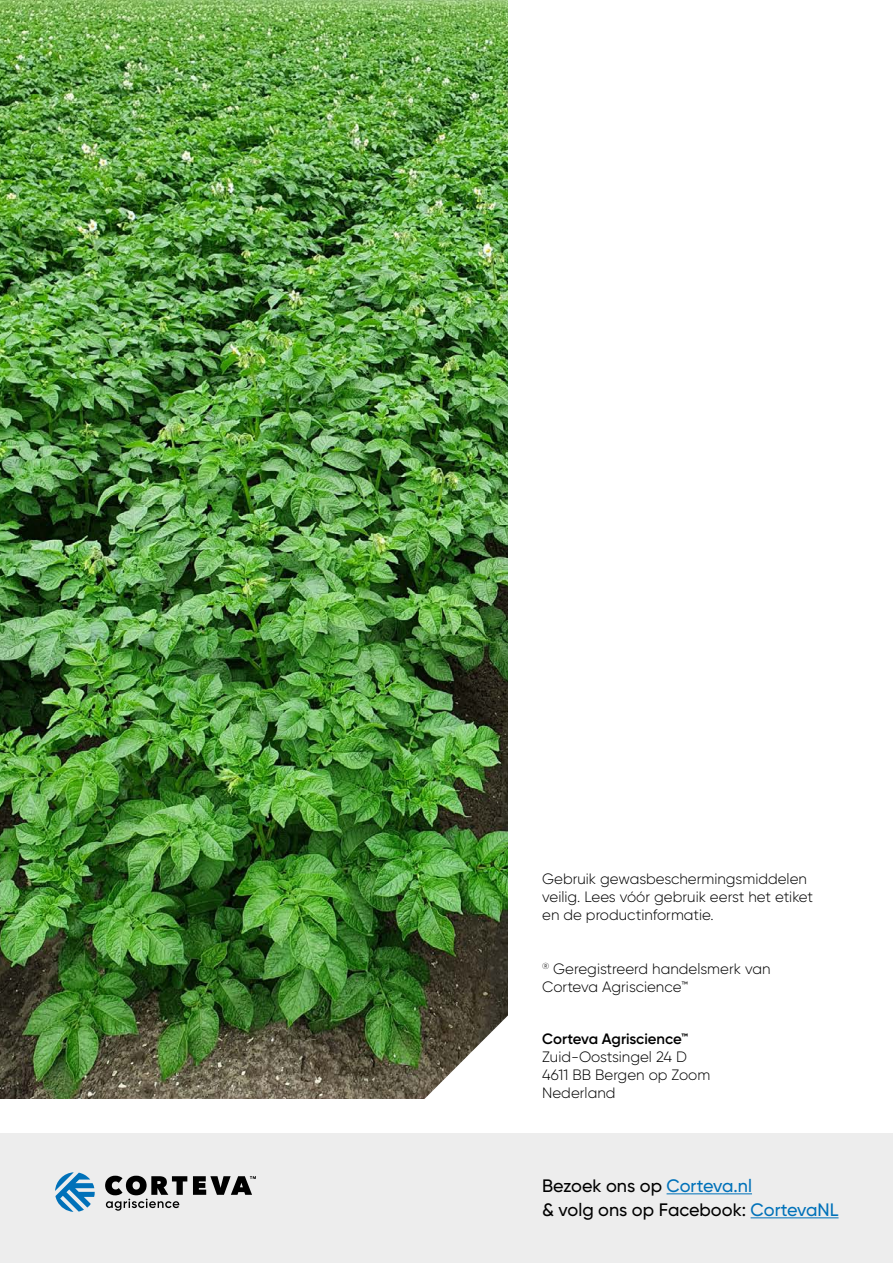
<style>
.page{position:relative;width:893px;height:1263px;background:#fff}
.page>*{position:absolute;margin:0;border:0;box-sizing:border-box;transform-origin:0 0}
.t1{font:500 18px/24px "Gilroy";color:#000}
.t2{font:300 15px/18px "Gilroy";color:#000}
.t3{font:600 15px "Gilroy";letter-spacing:-.005em;color:#000}
.s1{color:#0071b9}
</style>
<div class="page">
<img style="left:0;top:0;width:507px;height:1098px">
<img style="left:260px;top:833px;width:248px;height:266px">
<div style="left:0;top:1133px;width:893px;height:130px;background:#ededed"></div>
<svg style="left:55px;top:1172px;width:40px;height:40px"></svg>
<svg style="left:193px;top:1176px;width:63px;height:19px"></svg>
<svg style="left:105px;top:1176px;width:82px;height:35px"></svg>
<hr style="left:667px;top:1193px;width:85px;height:1px;background:#0071b9">
<hr style="left:751px;top:1217px;width:87px;height:1px;background:#0071b9">
<p class="t2" style="left:542px;top:869px;width:272px">Gebruik gewasbeschermingsmiddelen veilig. Lees vóór gebruik eerst het etiket en de productinformatie.</p>
<p class="t2" style="left:542px;top:959px;width:230px"><sup>®</sup> Geregistreerd handelsmerk van<br>Corteva Agriscience™</p>
<p class="t3" style="left:542px;top:1029px;width:148px">Corteva Agriscience™</p>
<p class="t2" style="left:542px;top:1048px;width:170px">Zuid-Oostsingel 24 D<br>4611 BB Bergen op Zoom<br>Nederland</p>
<p class="t1" style="left:542px;top:1173px;width:298px">Bezoek ons op <span class="s1">Corteva.nl<br></span>&amp; volg ons op Facebook: <span class="s1">CortevaNL</span></p>
</div>
